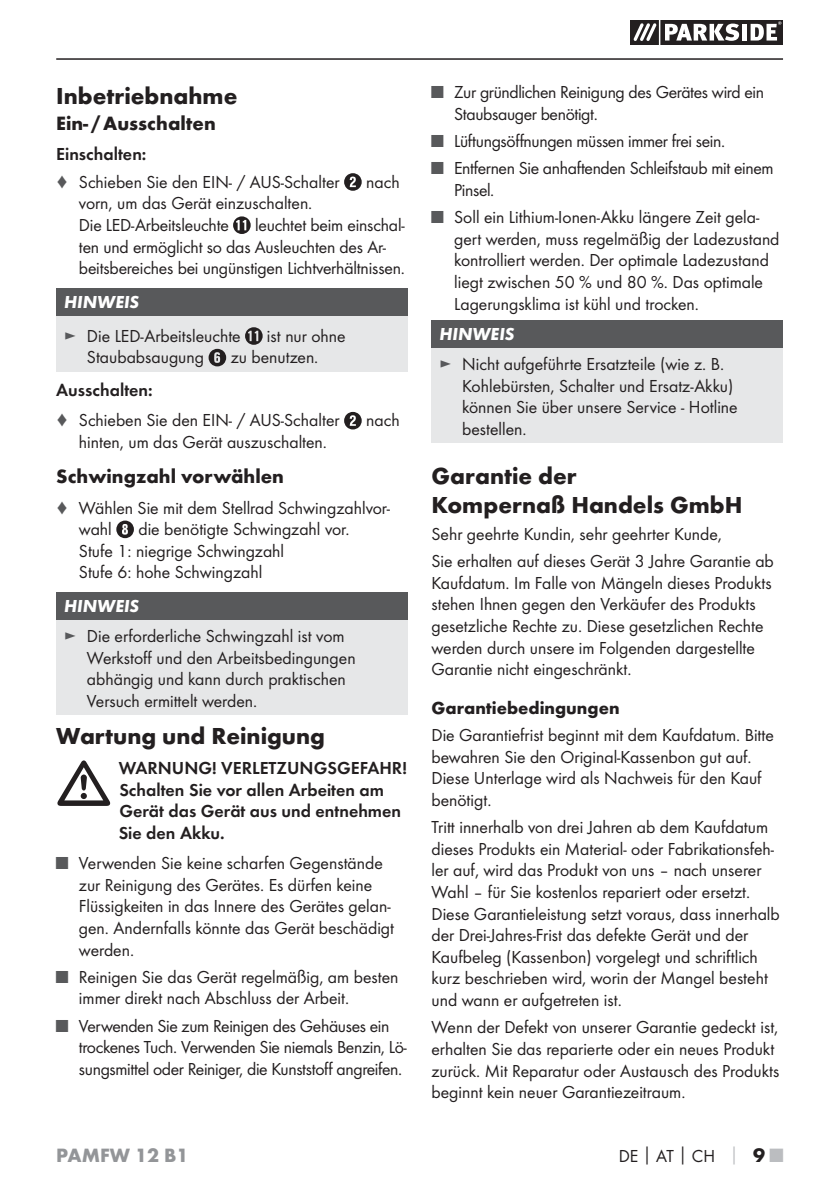
<style>
.page{position:relative;width:839px;height:1190px;background:#fff}
.page>*{position:absolute;margin:0;border:0;box-sizing:border-box;transform-origin:0 0}
.t1{font:700 24px/28.8px "Futura";color:#231f20}
.t2{font:700 20px "Futura";color:#231f20}
.t3{font:700 20px "Futura";color:#939598}
.t4{font:18px/21.6px "Futura Boo";color:#231f20}
.t5{font:18px/21.6px "Futura Boo";letter-spacing:-.02em;color:#231f20}
.t6{font:18px/21.6px "Futura Dem";color:#231f20}
.t7{font:italic 700 18px "Futura";color:#fff}
.t8{font:700 18px "Futura";color:#231f20}
.s1{color:#58595b}
.s2{font-family:"Futura";font-weight:700}
.s3{font-family:"Futura";font-weight:700;color:#bbbdc0}
.s4{font-family:"Futura";font-weight:700;font-size:20px}
.s5{font-family:"Futura";font-weight:700;font-size:20px;color:#bbbdc0}
</style>
<div class="page">
<hr style="left:56px;top:58px;width:726px;height:2px;background:#231f20">
<svg style="left:630px;top:20px;width:152px;height:25px"></svg>
<hr style="left:658px;top:20px;width:2px;height:25px;background:#fff">
<svg style="left:344px;top:173px;width:17px;height:18px"></svg>
<svg style="left:233px;top:216px;width:17px;height:18px"></svg>
<div style="left:56px;top:288px;width:351px;height:28px;background:#58595b"></div>
<div style="left:56px;top:316px;width:351px;height:55px;background:#e6e7e8"></div>
<svg style="left:245px;top:327px;width:17px;height:18px"></svg>
<svg style="left:208px;top:349px;width:18px;height:17px"></svg>
<svg style="left:344px;top:412px;width:17px;height:17px"></svg>
<svg style="left:116px;top:520px;width:18px;height:18px"></svg>
<div style="left:56px;top:592px;width:351px;height:28px;background:#58595b"></div>
<div style="left:56px;top:620px;width:351px;height:94px;background:#e6e7e8"></div>
<div style="left:431px;top:320px;width:351px;height:29px;background:#58595b"></div>
<div style="left:431px;top:349px;width:351px;height:94px;background:#e6e7e8"></div>
<svg style="left:57px;top:760px;width:53px;height:46px"></svg>
<h1 class="t1" style="left:56px;top:83px;width:182px">Inbetriebnahme</h1>
<p class="t2" style="left:56px;top:116px;width:161px">Ein- / Ausschalten</p>
<p class="t6" style="left:56px;top:145px;width:92px">Einschalten:</p>
<p class="t4" style="left:56px;top:172px;width:285px"><span class="s1">♦</span> Schieben Sie den EIN- / AUS-Schalter</p>
<p class="t4" style="left:366px;top:172px;width:35px">nach</p>
<p class="t4" style="left:79px;top:193px;width:235px">vorn, um das Gerät einzuschalten.<br>Die LED-Arbeitsleuchte</p>
<p class="t4" style="left:79px;top:215px;width:327px;text-indent:176px">leuchtet beim einschal&shy;ten und ermöglicht so das Ausleuchten des Ar&shy;beitsbereiches bei ungünstigen Lichtverhältnissen.</p>
<p class="t7" style="left:64px;top:290px;width:76px">HINWEIS</p>
<p class="t4" style="left:64px;top:326px;width:178px"><span class="s1">►</span> Die LED-Arbeitsleuchte</p>
<p class="t4" style="left:267px;top:326px;width:80px">ist nur ohne</p>
<p class="t4" style="left:87px;top:347px;width:118px">Staubabsaugung</p>
<p class="t4" style="left:230px;top:347px;width:89px">zu benutzen.</p>
<p class="t6" style="left:56px;top:380px;width:98px">Ausschalten:</p>
<p class="t4" style="left:56px;top:410px;width:285px"><span class="s1">♦</span> Schieben Sie den EIN- / AUS-Schalter</p>
<p class="t4" style="left:366px;top:410px;width:35px">nach</p>
<p class="t4" style="left:79px;top:432px;width:249px">hinten, um das Gerät auszuschalten.</p>
<p class="t2" style="left:56px;top:469px;width:229px">Schwingzahl vorwählen</p>
<p class="t4" style="left:79px;top:498px;width:312px;text-indent:-23px"><span class="s1">♦</span> Wählen Sie mit dem Stellrad Schwingzahlvor&shy;wahl</p>
<p class="t4" style="left:79px;top:519px;width:272px;text-indent:59px">die benötigte Schwingzahl vor.<br>Stufe 1: niegrige Schwingzahl<br>Stufe 6: hohe Schwingzahl</p>
<p class="t7" style="left:64px;top:594px;width:76px">HINWEIS</p>
<p class="t4" style="left:87px;top:626px;width:270px;text-indent:-23px"><span class="s1">►</span> Die erforderliche Schwingzahl ist vom Werkstoff und den Arbeitsbedingungen abhängig und kann durch praktischen Versuch ermittelt werden.</p>
<h1 class="t1" style="left:56px;top:723px;width:270px">Wartung und Reinigung</h1>
<p class="t6" style="left:119px;top:758px;width:289px">WARNUNG! VERLETZUNGSGEFAHR!<br>Schalten Sie vor allen Arbeiten am<br>Gerät das Gerät aus und entnehmen<br>Sie den Akku.</p>
<p class="t4" style="left:79px;top:853px;width:316px;text-indent:-23px"><span class="s1">■</span> Verwenden Sie keine scharfen Gegenstände zur Reinigung des Gerätes. Es dürfen keine Flüssigkeiten in das Innere des Gerätes gelan&shy;gen. Andernfalls könnte das Gerät beschädigt werden.</p>
<p class="t4" style="left:79px;top:967px;width:321px;text-indent:-23px"><span class="s1">■</span> Reinigen Sie das Gerät regelmäßig, am besten immer direkt nach Abschluss der Arbeit.</p>
<p class="t5" style="left:79px;top:1015px;width:329px;text-indent:-23px"><span class="s1">■</span> Verwenden Sie zum Reinigen des Gehäuses ein trockenes Tuch. Verwenden Sie niemals Benzin, Lö&shy;sungsmittel oder Reiniger, die Kunststoff angreifen.</p>
<p class="t5" style="left:454px;top:82px;width:311px;text-indent:-23px"><span class="s1">■</span> Zur gründlichen Reinigung des Gerätes wird ein<br>Staubsauger benötigt.</p>
<p class="t5" style="left:431px;top:131px;width:295px"><span class="s1">■</span> Lüftungsöffnungen müssen immer frei sein.</p>
<p class="t5" style="left:454px;top:158px;width:321px;text-indent:-23px"><span class="s1">■</span> Entfernen Sie anhaftenden Schleifstaub mit einem<br>Pinsel.</p>
<p class="t4" style="left:454px;top:207px;width:326px;text-indent:-23px"><span class="s1">■</span> Soll ein Lithium-Ionen-Akku längere Zeit gela&shy;gert werden, muss regelmäßig der Ladezustand kontrolliert werden. Der optimale Ladezustand liegt zwischen 50 % und 80 %. Das optimale Lagerungsklima ist kühl und trocken.</p>
<p class="t7" style="left:439px;top:323px;width:76px">HINWEIS</p>
<p class="t4" style="left:462px;top:354px;width:277px;text-indent:-23px"><span class="s1">►</span> Nicht aufgeführte Ersatzteile (wie z. B.<br>Kohlebürsten, Schalter und Ersatz-Akku) können Sie über unsere Service - Hotline bestellen.</p>
<h1 class="t1" style="left:431px;top:463px;width:312px">Garantie der<br>Kompernaß Handels GmbH</h1>
<p class="t4" style="left:431px;top:521px;width:343px;line-height:27.2px">Sehr geehrte Kundin, sehr geehrter Kunde,<br>Sie erhalten auf dieses Gerät 3 Jahre Garantie ab</p>
<p class="t4" style="left:431px;top:573px;width:341px">Kaufdatum. Im Falle von Mängeln dieses Produkts stehen Ihnen gegen den Verkäufer des Produkts gesetzliche Rechte zu. Diese gesetzlichen Rechte werden durch unsere im Folgenden dargestellte Garantie nicht eingeschränkt.</p>
<p class="t8" style="left:431px;top:700px;width:189px">Garantiebedingungen</p>
<p class="t4" style="left:431px;top:725px;width:344px">Die Garantiefrist beginnt mit dem Kaufdatum. Bitte bewahren Sie den Original-Kassenbon gut auf.<br>Diese Unterlage wird als Nachweis für den Kauf benötigt.</p>
<p class="t4" style="left:431px;top:817px;width:349px">Tritt innerhalb von drei Jahren ab dem Kaufdatum dieses Produkts ein Material- oder Fabrikationsfeh&shy;ler auf, wird das Produkt von uns – nach unserer Wahl – für Sie kostenlos repariert oder ersetzt.<br>Diese Garantieleistung setzt voraus, dass innerhalb der Drei-Jahres-Frist das defekte Gerät und der Kaufbeleg (Kassenbon) vorgelegt und schriftlich kurz beschrieben wird, worin der Mangel besteht und wann er aufgetreten ist.</p>
<p class="t4" style="left:431px;top:1017px;width:349px">Wenn der Defekt von unserer Garantie gedeckt ist, erhalten Sie das reparierte oder ein neues Produkt zurück. Mit Reparatur oder Austausch des Produkts beginnt kein neuer Garantiezeitraum.</p>
<p class="t3" style="left:56px;top:1147px;width:134px">PAMFW 12 B1</p>
<p class="t4" style="left:618px;top:1146px;width:166px">DE<span class="s2">│</span>AT<span class="s2">│</span>CH <span class="s3">│</span> <span class="s4">9</span> <span class="s5">■</span></p>
</div>
